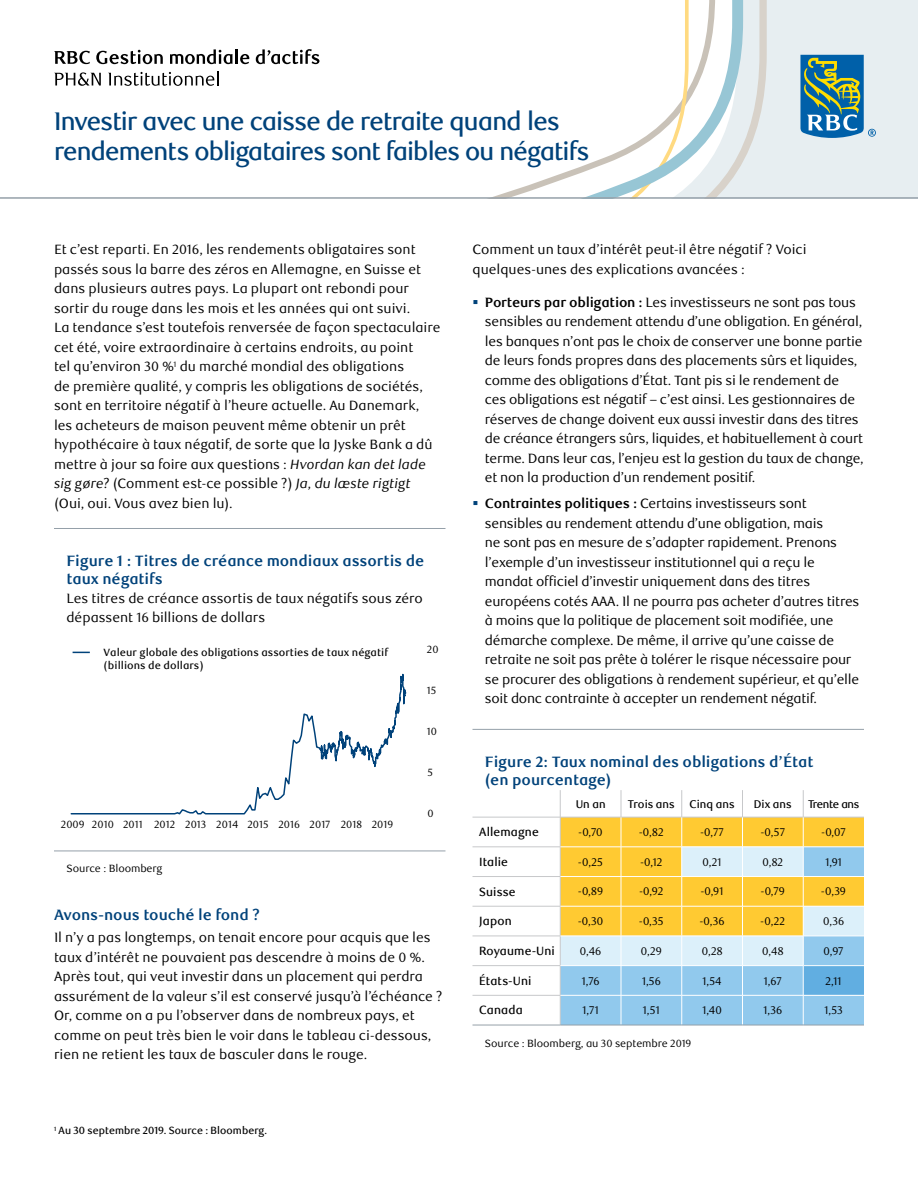
<style>
.page{position:relative;width:918px;height:1188px;background:#fff}
.page>*{position:absolute;margin:0;border:0;box-sizing:border-box;transform-origin:0 0}
.t1{font:500 25.5px/30px "RBC Display";letter-spacing:-.03em;color:#00427a}
.Chart_Table_Title{font:700 15px/18px "RBC Text";letter-spacing:-.005em;color:#00427a}
.Subhead{font:700 15px "RBC Text";letter-spacing:-.005em;color:#00427a}
.Body{font:13.5px/19.5px "RBC Text";letter-spacing:-.015em;color:#000}
.Chart_Table_Title-2{font:13.5px/18.8px "RBC Text";color:#000}
.Table_Subtitle{font:500 12px "RBC Display";letter-spacing:.01em;color:#000}
.Chart_Table_Text{font:11.25px "RBC Display";letter-spacing:.005em;color:#000}
.Chart_Table_Text-2{font:500 11.25px "RBC Display";color:#000}
.Chart_Table_Text-3{font:500 11.25px "RBC Display";letter-spacing:-.03em;color:#000}
.Chart_Table_footnote{font:10.5px "RBC Text";color:#000}
.t2{font:500 10.5px/12.6px "RBC Text";color:#000}
.t3{font:500 10.5px "RBC Display";letter-spacing:.01em;color:#000}
.s1{font-style:italic}
.s2{color:#00427a}
.s3{font-weight:700}
</style>
<div class="page">
<div style="left:0;top:0;width:918px;height:199px;background:#e7eef1"></div>
<svg style="left:743px;top:0;width:24px;height:161px"></svg>
<div style="left:0;top:0;width:743px;height:197px;background:#fff"></div>
<svg style="left:800px;top:55px;width:76px;height:83px"></svg>
<hr style="left:0;top:197px;width:918px;height:2px;background:#95a0a9">
<svg style="left:54px;top:51px;width:36px;height:13px"></svg>
<svg style="left:96px;top:50px;width:67px;height:14px"></svg>
<svg style="left:170px;top:49px;width:62px;height:15px"></svg>
<hr style="left:235px;top:49px;width:3px;height:15px;background:#000">
<svg style="left:240px;top:54px;width:9px;height:10px"></svg>
<svg style="left:256px;top:49px;width:63px;height:15px"></svg>
<svg style="left:54px;top:72px;width:47px;height:14px"></svg>
<svg style="left:108px;top:71px;width:110px;height:15px;background:#c2c2c2"></svg>
<hr style="left:54px;top:851px;width:392px;height:1px;background:#95a0a9">
<hr style="left:54px;top:528px;width:392px;height:1px;background:#95a0a9">
<svg style="left:70px;top:673px;width:337px;height:142px"></svg>
<svg style="left:73px;top:652px;width:17px;height:1px"></svg>
<hr style="left:472px;top:729px;width:392px;height:1px;background:#95a0a9">
<hr style="left:472px;top:817px;width:88px;height:1px;background:#c7c8ca">
<hr style="left:472px;top:847px;width:88px;height:1px;background:#c7c8ca">
<hr style="left:472px;top:876px;width:88px;height:1px;background:#c7c8ca">
<hr style="left:472px;top:906px;width:88px;height:1px;background:#c7c8ca">
<hr style="left:472px;top:936px;width:88px;height:1px;background:#c7c8ca">
<hr style="left:472px;top:965px;width:88px;height:1px;background:#c7c8ca">
<hr style="left:472px;top:995px;width:88px;height:1px;background:#c7c8ca">
<svg style="left:560px;top:790px;width:304px;height:235px;background:#d7d7a9"></svg>
<hr style="left:472px;top:1025px;width:88px;height:1px;background:#95a0a9">
<hr style="left:560px;top:1025px;width:61px;height:1px;background:#95a0a9">
<hr style="left:621px;top:1025px;width:61px;height:1px;background:#95a0a9">
<hr style="left:682px;top:1025px;width:60px;height:1px;background:#95a0a9">
<hr style="left:742px;top:1025px;width:61px;height:1px;background:#95a0a9">
<hr style="left:803px;top:1025px;width:61px;height:1px;background:#95a0a9">
<h1 class="t1" style="left:54px;top:107px;width:537px">Investir avec une caisse de retraite quand les rendements obligataires sont faibles ou négatifs</h1>
<p class="Body" style="left:54px;top:240px;width:388px">Et c’est reparti. En 2016, les rendements obligataires sont passés sous la barre des zéros en Allemagne, en Suisse et dans plusieurs autres pays. La plupart ont rebondi pour sortir du rouge dans les mois et les années qui ont suivi.<br>La tendance s’est toutefois renversée de façon spectaculaire cet été, voire extraordinaire à certains endroits, au point<br>tel qu’environ 30 %<sup>1</sup> du marché mondial des obligations<br>de première qualité, y compris les obligations de sociétés, sont en territoire négatif à l’heure actuelle. Au Danemark, les acheteurs de maison peuvent même obtenir un prêt hypothécaire à taux négatif, de sorte que la Jyske Bank a dû mettre à jour sa foire aux questions : <span class="s1">Hvordan kan det lade sig gøre?</span> (Comment est-ce possible ?) <span class="s1">Ja, du læste rigtigt </span>(Oui, oui. Vous avez bien lu).</p>
<p class="Chart_Table_Title" style="left:66px;top:552px;width:359px">Figure 1 : Titres de créance mondiaux assortis de taux négatifs</p>
<p class="Chart_Table_Title-2" style="left:66px;top:589px;width:358px">Les titres de créance assortis de taux négatifs sous zéro dépassent 16 billions de dollars</p>
<p class="t2" style="left:104px;top:646px;width:286px">Valeur globale des obligations assorties de taux négatif (billions de dollars)</p>
<p class="Chart_Table_footnote" style="left:427px;top:643px;width:13px">20</p>
<p class="Chart_Table_footnote" style="left:427px;top:684px;width:11px">15</p>
<p class="Chart_Table_footnote" style="left:427px;top:725px;width:12px">10</p>
<p class="Chart_Table_footnote" style="left:427px;top:766px;width:7px">5</p>
<p class="Chart_Table_footnote" style="left:61px;top:818px;width:334px">2009 2010 2011 2012 2013 2014 2015 2016 2017 2018 2019</p>
<p class="Chart_Table_footnote" style="left:66px;top:862px;width:98px">Source : Bloomberg</p>
<p class="Chart_Table_footnote" style="left:427px;top:807px;width:8px">0</p>
<p class="Subhead" style="left:54px;top:906px;width:208px">Avons-nous touché le fond ?</p>
<p class="Body" style="left:54px;top:928px;width:390px">Il n’y a pas longtemps, on tenait encore pour acquis que les taux d’intérêt ne pouvaient pas descendre à moins de 0 %.<br>Après tout, qui veut investir dans un placement qui perdra assurément de la valeur s’il est conservé jusqu’à l’échéance ?<br>Or, comme on a pu l’observer dans de nombreux pays, et comme on peut très bien le voir dans le tableau ci-dessous, rien ne retient les taux de basculer dans le rouge.</p>
<p class="t3" style="left:54px;top:1124px;width:215px"><sup>1</sup> Au 30 septembre 2019. Source : Bloomberg.</p>
<p class="Body" style="left:472px;top:240px;width:336px">Comment un taux d’intérêt peut-il être négatif ? Voici quelques-unes des explications avancées :</p>
<p class="Body" style="left:485px;top:293px;width:380px;text-indent:-12px"><span class="s2">▪</span> <span class="s3">Porteurs par obligation :</span> Les investisseurs ne sont pas tous sensibles au rendement attendu d’une obligation. En général, les banques n’ont pas le choix de conserver une bonne partie de leurs fonds propres dans des placements sûrs et liquides, comme des obligations d’État. Tant pis si le rendement de ces obligations est négatif – c’est ainsi. Les gestionnaires de réserves de change doivent eux aussi investir dans des titres de créance étrangers sûrs, liquides, et habituellement à court terme. Dans leur cas, l’enjeu est la gestion du taux de change, et non la production d’un rendement positif.</p>
<p class="Body" style="left:485px;top:494px;width:376px;text-indent:-12px"><span class="s2">▪</span> <span class="s3">Contraintes politiques :</span> Certains investisseurs sont sensibles au rendement attendu d’une obligation, mais<br>ne sont pas en mesure de s’adapter rapidement. Prenons l’exemple d’un investisseur institutionnel qui a reçu le mandat officiel d’investir uniquement dans des titres européens cotés AAA. Il ne pourra pas acheter d’autres titres à moins que la politique de placement soit modifiée, une démarche complexe. De même, il arrive qu’une caisse de retraite ne soit pas prête à tolérer le risque nécessaire pour se procurer des obligations à rendement supérieur, et qu’elle soit donc contrainte à accepter un rendement négatif.</p>
<p class="Chart_Table_Title" style="left:485px;top:753px;width:330px">Figure 2: Taux nominal des obligations d’État (en pourcentage)</p>
<p class="Chart_Table_Text-2" style="left:576px;top:797px;width:31px">Un an</p>
<p class="Chart_Table_Text-2" style="left:628px;top:797px;width:48px">Trois ans</p>
<p class="Chart_Table_Text-2" style="left:690px;top:797px;width:46px">Cinq ans</p>
<p class="Chart_Table_Text-2" style="left:754px;top:797px;width:39px">Dix ans</p>
<p class="Chart_Table_Text-3" style="left:808px;top:797px;width:53px">Trente ans</p>
<p class="Table_Subtitle" style="left:479px;top:825px;width:61px">Allemagne</p>
<p class="Chart_Table_Text" style="left:579px;top:826px;width:26px">-0,70</p>
<p class="Chart_Table_Text" style="left:639px;top:826px;width:26px">-0,82</p>
<p class="Chart_Table_Text" style="left:700px;top:826px;width:25px">-0,77</p>
<p class="Chart_Table_Text" style="left:761px;top:826px;width:26px">-0,57</p>
<p class="Chart_Table_Text" style="left:822px;top:826px;width:26px">-0,07</p>
<p class="Table_Subtitle" style="left:479px;top:855px;width:30px">Italie</p>
<p class="Chart_Table_Text" style="left:578px;top:855px;width:26px">-0,25</p>
<p class="Chart_Table_Text" style="left:640px;top:855px;width:23px">-0,12</p>
<p class="Chart_Table_Text" style="left:703px;top:855px;width:21px">0,21</p>
<p class="Chart_Table_Text" style="left:763px;top:855px;width:22px">0,82</p>
<p class="Chart_Table_Text" style="left:825px;top:855px;width:18px">1,91</p>
<p class="Table_Subtitle" style="left:479px;top:885px;width:38px">Suisse</p>
<p class="Chart_Table_Text" style="left:578px;top:885px;width:26px">-0,89</p>
<p class="Chart_Table_Text" style="left:639px;top:885px;width:26px">-0,92</p>
<p class="Chart_Table_Text" style="left:701px;top:885px;width:24px">-0,91</p>
<p class="Chart_Table_Text" style="left:761px;top:885px;width:26px">-0,79</p>
<p class="Chart_Table_Text" style="left:821px;top:885px;width:26px">-0,39</p>
<p class="Table_Subtitle" style="left:479px;top:914px;width:34px">Japon</p>
<p class="Chart_Table_Text" style="left:578px;top:915px;width:27px">-0,30</p>
<p class="Chart_Table_Text" style="left:639px;top:915px;width:26px">-0,35</p>
<p class="Chart_Table_Text" style="left:700px;top:915px;width:26px">-0,36</p>
<p class="Chart_Table_Text" style="left:761px;top:915px;width:26px">-0,22</p>
<p class="Chart_Table_Text" style="left:823px;top:915px;width:23px">0,36</p>
<p class="Table_Subtitle" style="left:479px;top:944px;width:77px">Royaume-Uni</p>
<p class="Chart_Table_Text" style="left:580px;top:944px;width:23px">0,46</p>
<p class="Chart_Table_Text" style="left:641px;top:944px;width:23px">0,29</p>
<p class="Chart_Table_Text" style="left:702px;top:944px;width:22px">0,28</p>
<p class="Chart_Table_Text" style="left:762px;top:944px;width:23px">0,48</p>
<p class="Chart_Table_Text" style="left:824px;top:944px;width:21px">0,97</p>
<p class="Table_Subtitle" style="left:479px;top:974px;width:54px">États-Uni</p>
<p class="Chart_Table_Text" style="left:582px;top:974px;width:19px">1,76</p>
<p class="Chart_Table_Text" style="left:642px;top:974px;width:20px">1,56</p>
<p class="Chart_Table_Text" style="left:702px;top:974px;width:21px">1,54</p>
<p class="Chart_Table_Text" style="left:764px;top:974px;width:19px">1,67</p>
<p class="Chart_Table_Text" style="left:826px;top:974px;width:17px">2,11</p>
<p class="Table_Subtitle" style="left:479px;top:1003px;width:45px">Canada</p>
<p class="Chart_Table_Text" style="left:583px;top:1004px;width:18px">1,71</p>
<p class="Chart_Table_Text" style="left:643px;top:1004px;width:18px">1,51</p>
<p class="Chart_Table_Text" style="left:702px;top:1004px;width:21px">1,40</p>
<p class="Chart_Table_Text" style="left:764px;top:1004px;width:20px">1,36</p>
<p class="Chart_Table_Text" style="left:824px;top:1004px;width:20px">1,53</p>
<p class="Chart_Table_footnote" style="left:485px;top:1037px;width:208px">Source : Bloomberg, au 30 septembre 2019</p>
</div>
